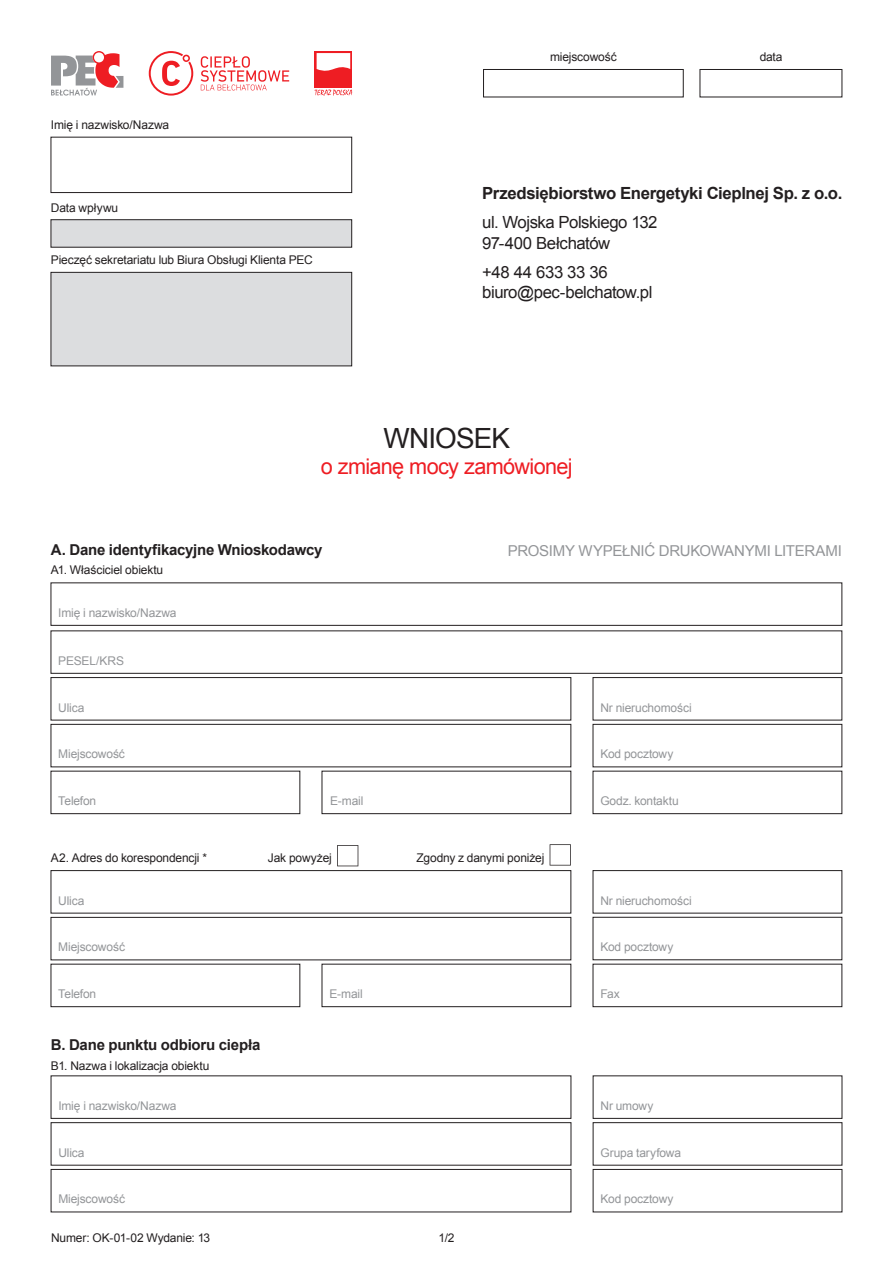
<style>
.page{position:relative;width:893px;height:1263px;background:#fff}
.page>*{position:absolute;margin:0;border:0;box-sizing:border-box;transform-origin:0 0}
.t1{font:27.9px "Arial";letter-spacing:-.03em;color:#231f20}
.t2{font:21.6px "Arial";letter-spacing:-.03em;color:#ee1d23}
.t3{font:16.8px/20.1px "Arial";letter-spacing:-.025em;color:#231f20}
.t4{font:700 16.8px "Arial";letter-spacing:-.02em;color:#231f20}
.t5{font:700 15px "Arial";letter-spacing:-.015em;color:#231f20}
.t6{font:15px "Arial";letter-spacing:-.02em;color:#939598}
.t7{font:12px "Arial";letter-spacing:-.01em;color:#939598}
.t8{font:12px "Arial";letter-spacing:-.015em;color:#231f20}
</style>
<div class="page">
<svg style="left:315px;top:89px;width:37px;height:7px"></svg>
<div style="left:315px;top:51px;width:37px;height:37px;background:#ee1d23"></div>
<svg style="left:317px;top:53px;width:33px;height:18px"></svg>
<svg style="left:51px;top:51px;width:72px;height:45px"></svg>
<svg style="left:149px;top:51px;width:44px;height:45px"></svg>
<svg style="left:201px;top:56px;width:88px;height:34px"></svg>
<div style="left:483px;top:69px;width:201px;height:28px;border:1px solid #231f20"></div>
<div style="left:700px;top:69px;width:142px;height:28px;border:1px solid #231f20"></div>
<div style="left:51px;top:219px;width:301px;height:29px;background:#dcdddf;border:1px solid #231f20"></div>
<div style="left:51px;top:272px;width:301px;height:94px;background:#dcdddf;border:1px solid #231f20"></div>
<div style="left:51px;top:137px;width:301px;height:56px;border:1px solid #231f20"></div>
<div style="left:51px;top:1122px;width:520px;height:43px;border:1px solid #231f20"></div>
<div style="left:51px;top:1169px;width:520px;height:43px;border:1px solid #231f20"></div>
<div style="left:593px;top:1169px;width:249px;height:43px;border:1px solid #231f20"></div>
<div style="left:593px;top:1122px;width:249px;height:43px;border:1px solid #231f20"></div>
<div style="left:593px;top:1075px;width:249px;height:44px;border:1px solid #231f20"></div>
<div style="left:51px;top:1075px;width:520px;height:44px;border:1px solid #231f20"></div>
<div style="left:51px;top:677px;width:520px;height:43px;border:1px solid #231f20"></div>
<div style="left:51px;top:724px;width:520px;height:43px;border:1px solid #231f20"></div>
<div style="left:593px;top:677px;width:249px;height:43px;border:1px solid #231f20"></div>
<div style="left:593px;top:724px;width:249px;height:43px;border:1px solid #231f20"></div>
<div style="left:51px;top:771px;width:249px;height:43px;border:1px solid #231f20"></div>
<div style="left:322px;top:771px;width:249px;height:43px;border:1px solid #231f20"></div>
<div style="left:593px;top:771px;width:249px;height:43px;border:1px solid #231f20"></div>
<div style="left:51px;top:582px;width:791px;height:44px;border:1px solid #231f20"></div>
<div style="left:51px;top:630px;width:791px;height:44px;border:1px solid #231f20"></div>
<div style="left:51px;top:870px;width:520px;height:43px;border:1px solid #231f20"></div>
<div style="left:51px;top:917px;width:520px;height:43px;border:1px solid #231f20"></div>
<div style="left:593px;top:870px;width:249px;height:43px;border:1px solid #231f20"></div>
<div style="left:593px;top:917px;width:249px;height:43px;border:1px solid #231f20"></div>
<div style="left:51px;top:964px;width:249px;height:43px;border:1px solid #231f20"></div>
<div style="left:322px;top:964px;width:249px;height:43px;border:1px solid #231f20"></div>
<div style="left:593px;top:964px;width:249px;height:43px;border:1px solid #231f20"></div>
<svg style="left:337px;top:845px;width:21px;height:21px"></svg>
<svg style="left:550px;top:844px;width:21px;height:21px"></svg>
<p class="t8" style="left:51px;top:117px;width:120px">Imię i nazwisko/Nazwa</p>
<p class="t8" style="left:51px;top:199px;width:69px">Data wpływu</p>
<p class="t8" style="left:51px;top:252px;width:263px">Pieczęć sekretariatu lub Biura Obsługi Klienta PEC</p>
<p class="t8" style="left:550px;top:49px;width:68px">miejscowość</p>
<p class="t8" style="left:760px;top:49px;width:24px">data</p>
<h3 class="t4" style="left:482px;top:182px;width:362px">Przedsiębiorstwo Energetyki Cieplnej Sp. z o.o.</h3>
<h3 class="t3" style="left:482px;top:213px;width:177px">ul. Wojska Polskiego 132<br>97-400 Bełchatów</h3>
<h3 class="t3" style="left:482px;top:262px;width:172px">+48 44 633 33 36 biuro@pec-belchatow.pl</h3>
<h1 class="t1" style="left:384px;top:420px;width:128px">WNIOSEK</h1>
<h2 class="t2" style="left:321px;top:452px;width:253px">o zmianę mocy zamówionej</h2>
<p class="t5" style="left:51px;top:540px;width:273px">A. Dane identyfikacyjne Wnioskodawcy</p>
<p class="t6" style="left:508px;top:541px;width:335px">PROSIMY WYPEŁNIĆ DRUKOWANYMI LITERAMI</p>
<p class="t8" style="left:51px;top:562px;width:114px">A1. Właściciel obiektu</p>
<p class="t7" style="left:58px;top:605px;width:120px">Imię i nazwisko/Nazwa</p>
<p class="t7" style="left:58px;top:653px;width:67px">PESEL/KRS</p>
<p class="t7" style="left:58px;top:700px;width:28px">Ulica</p>
<p class="t7" style="left:58px;top:746px;width:68px">Miejscowość</p>
<p class="t7" style="left:600px;top:700px;width:93px">Nr nieruchomości</p>
<p class="t7" style="left:600px;top:746px;width:75px">Kod pocztowy</p>
<p class="t7" style="left:58px;top:793px;width:40px">Telefon</p>
<p class="t7" style="left:330px;top:793px;width:35px">E-mail</p>
<p class="t7" style="left:600px;top:793px;width:80px">Godz. kontaktu</p>
<p class="t8" style="left:51px;top:850px;width:158px">A2. Adres do korespondencji *</p>
<p class="t8" style="left:268px;top:850px;width:65px">Jak powyżej</p>
<p class="t8" style="left:416px;top:850px;width:129px">Zgodny z danymi poniżej</p>
<p class="t7" style="left:58px;top:893px;width:28px">Ulica</p>
<p class="t7" style="left:58px;top:939px;width:68px">Miejscowość</p>
<p class="t7" style="left:600px;top:892px;width:93px">Nr nieruchomości</p>
<p class="t7" style="left:600px;top:939px;width:75px">Kod pocztowy</p>
<p class="t7" style="left:58px;top:986px;width:40px">Telefon</p>
<p class="t7" style="left:329px;top:986px;width:35px">E-mail</p>
<p class="t7" style="left:600px;top:986px;width:21px">Fax</p>
<p class="t5" style="left:51px;top:1035px;width:211px">B. Dane punktu odbioru ciepła</p>
<p class="t8" style="left:51px;top:1057px;width:160px">B1. Nazwa i lokalizacja obiektu</p>
<p class="t7" style="left:58px;top:1098px;width:120px">Imię i nazwisko/Nazwa</p>
<p class="t7" style="left:600px;top:1098px;width:54px">Nr umowy</p>
<p class="t7" style="left:600px;top:1144px;width:82px">Grupa taryfowa</p>
<p class="t7" style="left:58px;top:1144px;width:28px">Ulica</p>
<p class="t7" style="left:58px;top:1191px;width:68px">Miejscowość</p>
<p class="t7" style="left:600px;top:1191px;width:75px">Kod pocztowy</p>
<p class="t8" style="left:51px;top:1230px;width:161px">Numer: OK-01-02 Wydanie: 13</p>
<p class="t8" style="left:439px;top:1230px;width:17px">1/2</p>
</div>
